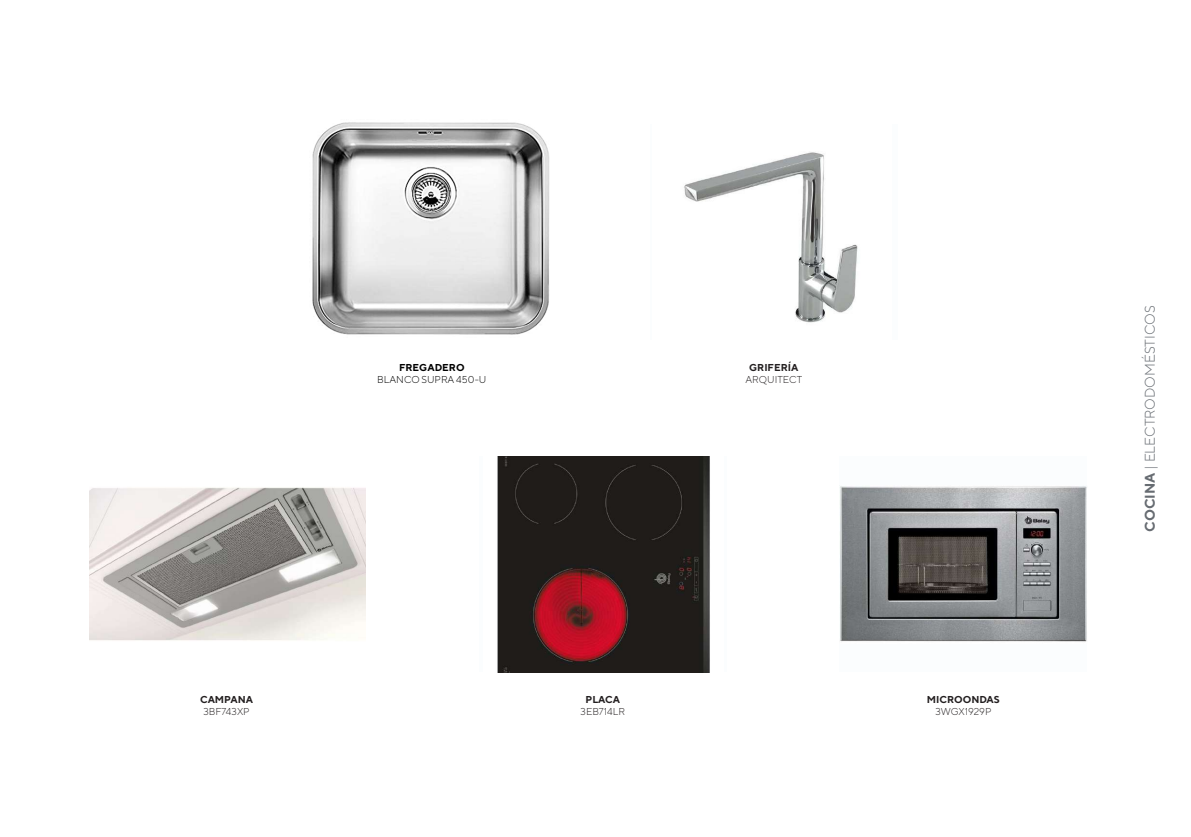
<style>
.page{position:relative;width:1191px;height:837px;background:#fff}
.page>*{position:absolute;margin:0;border:0;box-sizing:border-box;transform-origin:0 0}
.t1{font:300 14px "TT Norms";color:#676c72}
.t2{font:300 10px "TT Norms";color:#231f20}
.t3{font:700 10px "TT Norms";color:#231f20}
.t4{font:300 10px "TT Norms";color:#000}
.t5{font:700 10px "TT Norms";color:#000}
.s1{font-weight:700}
</style>
<div class="page">
<div style="left:650px;top:125px;width:247px;height:215px;background:#fbfdfe"></div>
<img style="left:684px;top:152px;width:174px;height:171px">
<img style="left:312px;top:122px;width:238px;height:213px">
<img style="left:89px;top:487px;width:277px;height:154px">
<div style="left:479px;top:456px;width:247px;height:215px;background:#fbfdfe"></div>
<img style="left:497px;top:456px;width:213px;height:215px">
<div style="left:840px;top:456px;width:247px;height:215px;background:#fbfdfe"></div>
<img style="left:840px;top:486px;width:247px;height:156px">
<p class="t3" style="left:200px;top:693px;width:54px">CAMPANA</p>
<p class="t2" style="left:203px;top:705px;width:48px">3BF743XP</p>
<p class="t5" style="left:399px;top:361px;width:67px">FREGADERO</p>
<p class="t4" style="left:377px;top:373px;width:111px">BLANCO SUPRA 450-U</p>
<p class="t3" style="left:749px;top:361px;width:51px">GRIFERÍA</p>
<p class="t2" style="left:745px;top:373px;width:58px">ARQUITECT</p>
<p class="t3" style="left:585px;top:692px;width:36px">PLACA</p>
<p class="t2" style="left:580px;top:705px;width:46px">3EB714LR</p>
<p class="t3" style="left:927px;top:692px;width:74px">MICROONDAS</p>
<p class="t2" style="left:935px;top:705px;width:58px">3WGX1929P</p>
<h1 class="t1" style="left:1141px;top:531px;width:227px;rotate:-90deg"><span class="s1">COCINA</span> | ELECTRODOMÉSTICOS</h1>
</div>
